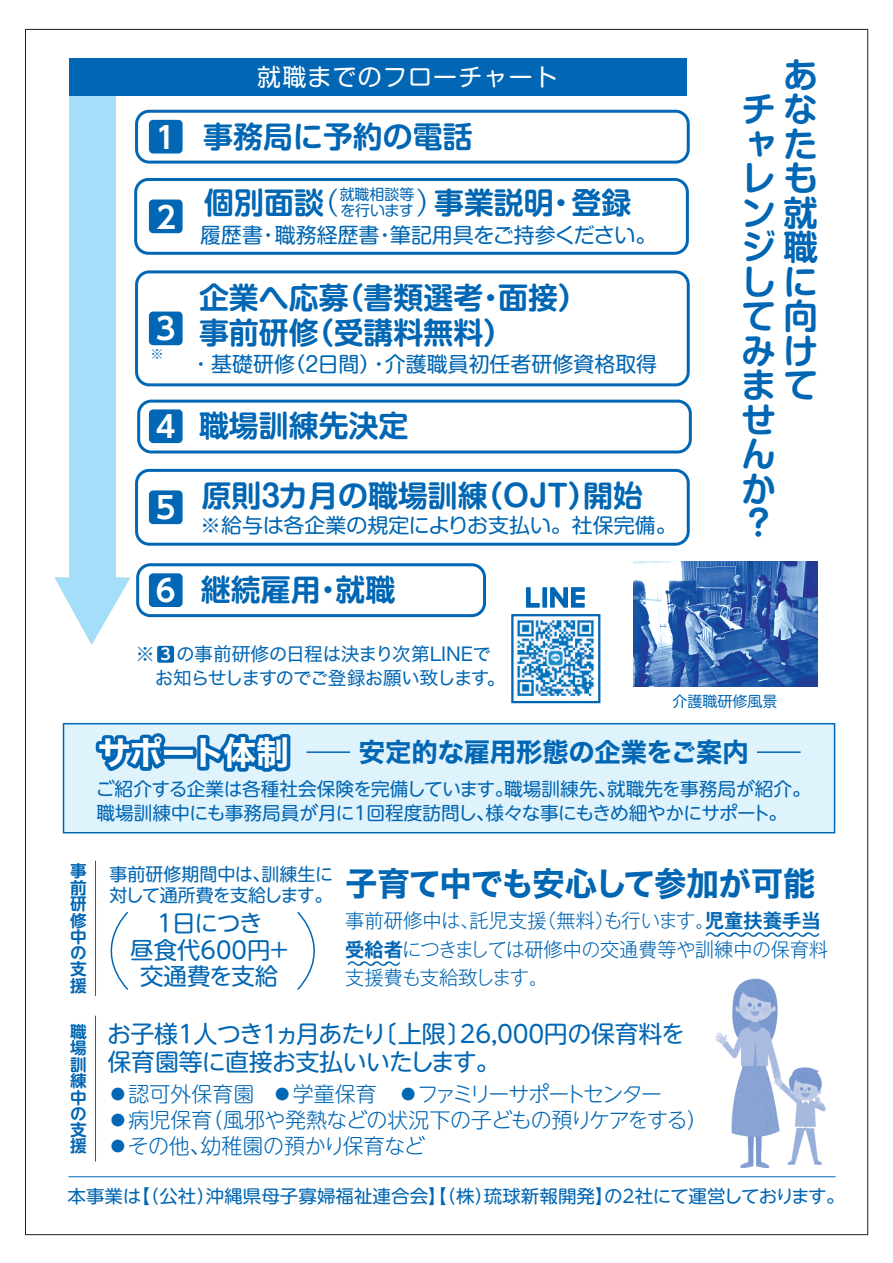
<style>
.page{position:relative;width:893px;height:1263px;background:#fff}
.page>*{position:absolute;margin:0;border:0;box-sizing:border-box;transform-origin:0 0}
.t1{font:700 34.5px/34.5px "Shin M Go Pr 6 N De";color:#0166b3}
.t2{font:33px "Hira Kaku Std W7";letter-spacing:-.035em;color:#0166b3}
.t3{font:33px "Hira Kaku Std W7";letter-spacing:-.035em;color:#fff}
.t4{font:700 30px/34.5px "Shin M Go Pr 6 N De";color:#0166b3}
.t5{font:700 30px "UD Shin Go Pro De";color:#fff}
.t6{font:26.4px "Hira Kaku Std W7";letter-spacing:-.01em;color:#0166b3}
.t7{font:24px/28.5px "UD Shin M Go Pr 6 N";letter-spacing:-.025em;color:#0166b3}
.t8{font:24px "Shin M Go Pr 6 N";letter-spacing:.05em;color:#fff}
.t9{font:23.4px/26.2px "UD Shin M Go Pr 6 N";color:#0166b3;text-align:center}
.t10{font:21px "Shin M Go Pr 6 N";color:#0166b3}
.t11{font:300 21px "UD Shin M Go Pr 6 N";letter-spacing:-.03em;color:#0166b3}
.t12{font:300 21px "UD Shin M Go Pr 6 N";letter-spacing:-.05em;color:#0166b3}
.t13{font:300 21px "UD Shin M Go Pr 6 N";letter-spacing:-.01em;color:#0166b3}
.t14{font:20.25px "Shin M Go Pr 6 N";color:#0166b3}
.t15{font:300 19.5px/28.5px "Gothic MB101 Pr 6 N";letter-spacing:-.015em;color:#0166b3}
.t16{font:19.5px "Gothic MB101 Pr 6 N";color:#0166b3}
.t17{font:18.75px/24px "Hira Kaku Std W4";letter-spacing:-.04em;color:#0166b3}
.t18{font:18.6px/24px "UD Shin M Go Pr 6 N";letter-spacing:-.005em;color:#0166b3}
.t19{font:18px/21px "UD Shin M Go Pr 6 N";color:#0166b3}
.t20{font:700 16.5px/16.4px "UD Shin M Go Pr 6 N De";color:#0166b3;text-align:justify}
.t21{font:700 15.75px "UD Shin Go Pro De";color:#fff}
.t22{font:15px/16.5px "Shin M Go Pr 6 N";color:#0166b3}
.t23{font:15px "Hira Maru Pro N W4";color:#0166b3}
.t24{font:13.5px "Koz Go Pr 6 N";color:#0166b3}
.s1{font-family:"Shin M Go Pr 6 N";font-weight:300}
.s2{font-family:"Gothic MB101 Pr 6 N De";font-weight:700}
</style>
<div class="page">
<img style="left:715px;top:978px;width:111px;height:189px">
<div style="left:69px;top:61px;width:47px;height:533px;background:#a4def8"></div>
<svg style="left:55px;top:578px;width:75px;height:67px"></svg>
<div style="left:136px;top:563px;width:350px;height:54px;border:3px solid #0166b3;border-radius:13px"></div>
<div style="left:135px;top:469px;width:555px;height:77px;border:3px solid #0166b3;border-radius:13px"></div>
<div style="left:134px;top:178px;width:555px;height:77px;border:3px solid #0166b3;border-radius:13px"></div>
<div style="left:135px;top:270px;width:555px;height:116px;border:3px solid #0166b3;border-radius:13px"></div>
<div style="left:135px;top:110px;width:555px;height:54px;border:3px solid #0166b3;border-radius:13px"></div>
<div style="left:137px;top:400px;width:555px;height:53px;border:3px solid #0166b3;border-radius:13px"></div>
<div style="left:69px;top:58px;width:618px;height:38px;background:#0166b3"></div>
<div style="left:149px;top:200px;width:34px;height:33px;background:#0166b3;border-radius:4px"></div>
<div style="left:149px;top:120px;width:34px;height:33px;background:#0166b3;border-radius:4px"></div>
<div style="left:149px;top:409px;width:34px;height:34px;background:#0166b3;border-radius:4px"></div>
<div style="left:149px;top:490px;width:34px;height:34px;background:#0166b3;border-radius:4px"></div>
<div style="left:149px;top:573px;width:34px;height:34px;background:#0166b3;border-radius:4px"></div>
<div style="left:149px;top:312px;width:34px;height:33px;background:#0166b3;border-radius:4px"></div>
<div style="left:63px;top:723px;width:772px;height:110px;background:#dff3fc;border:2px solid #0166b3"></div>
<div style="left:157px;top:646px;width:17px;height:17px;background:#0166b3;border-radius:2px"></div>
<svg style="left:92px;top:723px;width:205px;height:49px"></svg>
<hr style="left:95px;top:861px;width:1px;height:135px;background:#0166b3">
<hr style="left:95px;top:1016px;width:1px;height:145px;background:#0166b3">
<hr style="left:69px;top:1176px;width:767px;height:1px;background:#0166b3">
<svg style="left:110px;top:911px;width:18px;height:79px"></svg>
<svg style="left:297px;top:911px;width:18px;height:79px"></svg>
<img style="left:633px;top:562px;width:184px;height:124px">
<div style="left:542px;top:587px;width:5px;height:21px;background:#0166b3"></div>
<svg style="left:526px;top:587px;width:14px;height:21px"></svg>
<svg style="left:550px;top:587px;width:35px;height:21px"></svg>
<img style="left:514px;top:617px;width:81px;height:80px">
<div style="left:511px;top:614px;width:89px;height:89px;border:2px solid #0166b3"></div>
<hr style="left:757px;top:751px;width:44px;height:2px;background:#0166b3">
<hr style="left:306px;top:751px;width:44px;height:2px;background:#0166b3">
<p class="t5" style="left:156px;top:113px;width:21px">1</p>
<p class="t5" style="left:156px;top:193px;width:21px">2</p>
<p class="t5" style="left:156px;top:305px;width:21px">3</p>
<p class="t24" style="left:150px;top:346px;width:15px">※</p>
<p class="t5" style="left:156px;top:402px;width:21px">4</p>
<p class="t5" style="left:156px;top:483px;width:21px">5</p>
<p class="t5" style="left:156px;top:566px;width:21px">6</p>
<p class="t8" style="left:257px;top:57px;width:302px">就職までのフローチャート</p>
<p class="t4" style="left:203px;top:118px;width:271px">事務局に予約の電話</p>
<p class="t22" style="left:340px;top:185px;width:76px">就職相談等を行います</p>
<p class="t4" style="left:204px;top:184px;width:166px">個別面談<span class="s1">（　</span></p>
<p class="t4" style="left:416px;top:184px;width:217px"><span class="s1">）</span>事業説明・登録</p>
<p class="t10" style="left:200px;top:218px;width:458px">履歴書・職務経歴書・筆記用具をご持参ください。</p>
<p class="t4" style="left:199px;top:279px;width:391px">企業へ応募（書類選考・面接）事前研修（受講料無料）</p>
<p class="t10" style="left:190px;top:347px;width:468px">・基礎研修（2日間）・介護職員初任者研修資格取得</p>
<p class="t4" style="left:199px;top:407px;width:211px">職場訓練先決定</p>
<p class="t4" style="left:202px;top:477px;width:443px">原則3カ月の職場訓練（OJT）開始</p>
<p class="t14" style="left:200px;top:509px;width:478px">※給与は各企業の規定によりお支払い。社保完備。</p>
<p class="t4" style="left:201px;top:571px;width:196px">継続雇用・就職</p>
<p class="t1" style="left:741px;top:56px;width:78px">　あチなャたレもン就ジ職しにて向みけまてせ<br>ん<br>か<br>？</p>
<p class="t17" style="left:136px;top:642px;width:371px">※ の事前研修の日程は決まり次第LINEで　お知らせしますのでご登録お願い致します。</p>
<p class="t21" style="left:160px;top:641px;width:12px">3</p>
<p class="t23" style="left:673px;top:688px;width:107px">介護職研修風景</p>
<p class="t3" style="left:98px;top:727px;width:193px">サポート体制</p>
<p class="t18" style="left:96px;top:776px;width:717px">ご紹介する企業は各種社会保険を完備しています。職場訓練先、就職先を事務局が紹介。職場訓練中にも事務局員が月に1回程度訪問し、様々な事にもきめ細やかにサポート。</p>
<p class="t6" style="left:359px;top:731px;width:391px">安定的な雇用形態の企業をご案内</p>
<p class="t20" style="left:70px;top:862px;width:18px">事前研修中の支援</p>
<p class="t20" style="left:70px;top:1022px;width:18px">職場訓練中の支援</p>
<p class="t19" style="left:68px;top:1184px;width:779px">本事業は【（公社）沖縄県母子寡婦福祉連合会】【（株）琉球新報開発】の2社にて運営しております。</p>
<p class="t19" style="left:109px;top:863px;width:225px">事前研修期間中は、訓練生に対して通所費を支給します。</p>
<p class="t9" style="left:130px;top:909px;width:162px">1日につき<br>昼食代600円＋交通費を支給</p>
<p class="t15" style="left:345px;top:905px;width:484px">事前研修中は、託児支援（無料）も行います。<span class="s2">児童扶養手当受給者</span>につきましては研修中の交通費等や訓練中の保育料支援費も支給致します。</p>
<p class="t2" style="left:345px;top:858px;width:472px">子育て中でも安心して参加が可能</p>
<p class="t16" style="left:703px;top:919px;width:120px">～～～～～～～～～</p>
<p class="t16" style="left:345px;top:948px;width:58px">～～～～</p>
<p class="t7" style="left:107px;top:1018px;width:580px">お子様1人つき1ヵ月あたり〔上限〕26,000円の保育料を保育園等に直接お支払いいたします。</p>
<p class="t12" style="left:108px;top:1076px;width:556px">●認可外保育園 ●学童保育　●ファミリーサポートセンター</p>
<p class="t11" style="left:108px;top:1103px;width:602px">●病児保育（風邪や発熱などの状況下の子どもの預りケアをする）</p>
<p class="t13" style="left:108px;top:1129px;width:319px">●その他、幼稚園の預かり保育など</p>
</div>
